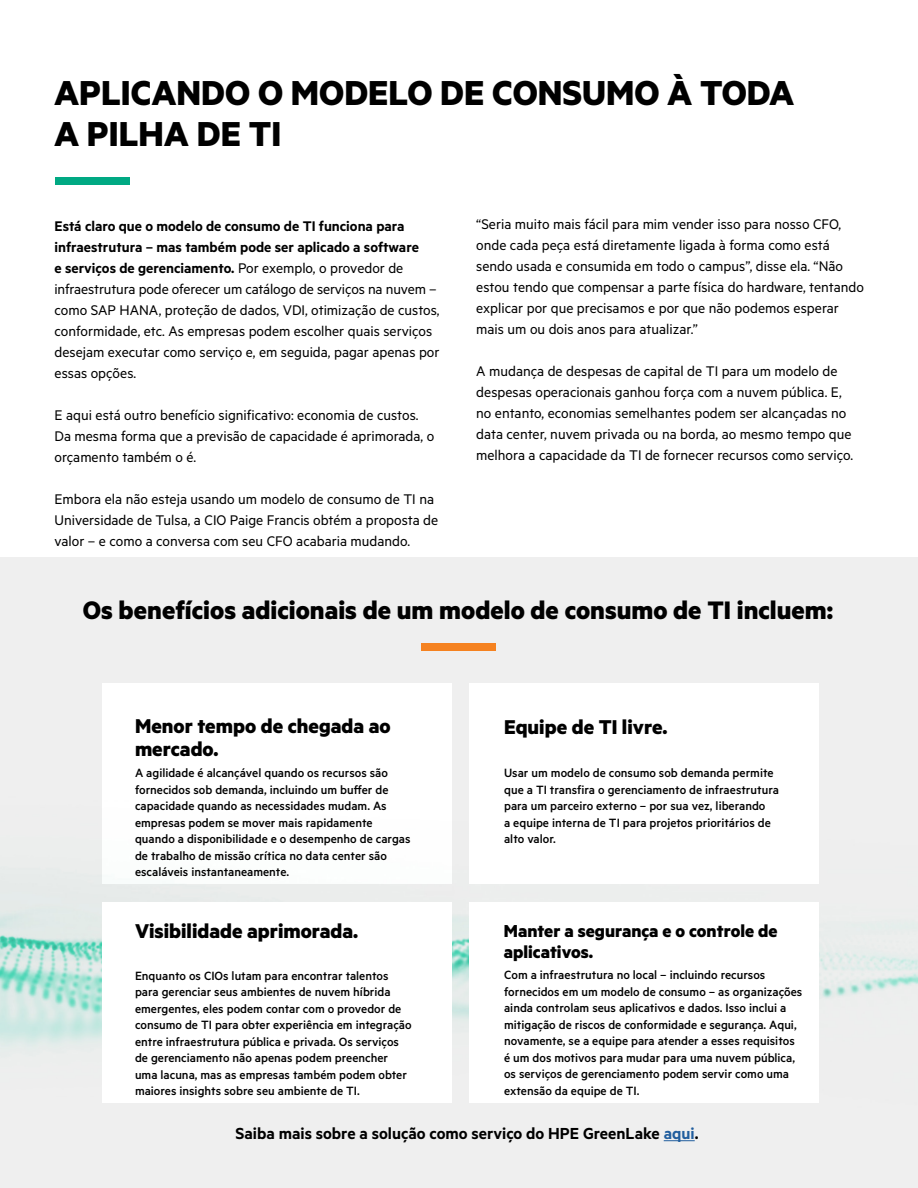
<style>
.page{position:relative;width:918px;height:1188px;background:#fff}
.page>*{position:absolute;margin:0;border:0;box-sizing:border-box;transform-origin:0 0}
.t1{font:700 39px/40.5px "Metric HPE";color:#000}
.t2{font:700 28.5px "Metric HPE";color:#000}
.t3{font:700 22.5px/22.5px "Metric HPE";color:#000}
.t4{font:700 19.5px/21px "Metric HPE";color:#000}
.t5{font:600 18px "Metric HPE";color:#000}
.t6{font:15.75px/21px "Metric HPE";color:#000}
.t7{font:500 13.5px/16.5px "Metric HPE";color:#000}
.s1{font-weight:600}
.s2{color:#215e9e}
</style>
<div class="page">
<div style="left:56px;top:177px;width:74px;height:7px;background:#00a983"></div>
<div style="left:0;top:557px;width:918px;height:631px;background:#efefef"></div>
<div style="left:421px;top:643px;width:74px;height:8px;background:#f58220"></div>
<div style="left:102px;top:683px;width:350px;height:200px;background:#fff"></div>
<img style="left:0;top:778px;width:918px;height:325px">
<div style="left:102px;top:902px;width:350px;height:200px;background:#fff"></div>
<div style="left:469px;top:902px;width:349px;height:200px;background:#fff"></div>
<div style="left:469px;top:683px;width:349px;height:200px;background:#fff"></div>
<hr style="left:664px;top:1140px;width:31px;height:1px;background:#215e9e">
<p class="t1" style="left:54px;top:72px;width:742px">APLICANDO O MODELO DE CONSUMO À TODA<br>A PILHA DE TI</p>
<p class="t6" style="left:55px;top:215px;width:387px"><span class="s1">Está claro que o modelo de consumo de TI funciona para infraestrutura – mas também pode ser aplicado a software<br>e serviços de gerenciamento.</span> Por exemplo, o provedor de infraestrutura pode oferecer um catálogo de serviços na nuvem – como SAP HANA, proteção de dados, VDI, otimização de custos, conformidade, etc. As empresas podem escolher quais serviços desejam executar como serviço e, em seguida, pagar apenas por essas opções.</p>
<p class="t6" style="left:55px;top:404px;width:381px">E aqui está outro benefício significativo: economia de custos.<br>Da mesma forma que a previsão de capacidade é aprimorada, o orçamento também o é.</p>
<p class="t6" style="left:55px;top:488px;width:385px">Embora ela não esteja usando um modelo de consumo de TI na<br>Universidade de Tulsa, a CIO Paige Francis obtém a proposta de valor – e como a conversa com seu CFO acabaria mudando.</p>
<p class="t6" style="left:476px;top:213px;width:389px">“Seria muito mais fácil para mim vender isso para nosso CFO, onde cada peça está diretamente ligada à forma como está sendo usada e consumida em todo o campus”, disse ela. “Não estou tendo que compensar a parte física do hardware, tentando explicar por que precisamos e por que não podemos esperar mais um ou dois anos para atualizar.”</p>
<p class="t6" style="left:476px;top:360px;width:378px">A mudança de despesas de capital de TI para um modelo de despesas operacionais ganhou força com a nuvem pública. E, no entanto, economias semelhantes podem ser alcançadas no data center, nuvem privada ou na borda, ao mesmo tempo que melhora a capacidade da TI de fornecer recursos como serviço.</p>
<p class="t2" style="left:83px;top:592px;width:752px">Os benefícios adicionais de um modelo de consumo de TI incluem:</p>
<p class="t3" style="left:135px;top:714px;width:257px">Menor tempo de chegada ao mercado.</p>
<p class="t3" style="left:504px;top:715px;width:165px">Equipe de TI livre.</p>
<p class="t7" style="left:135px;top:765px;width:277px">A agilidade é alcançável quando os recursos são fornecidos sob demanda, incluindo um buffer de capacidade quando as necessidades mudam. As empresas podem se mover mais rapidamente quando a disponibilidade e o desempenho de cargas de trabalho de missão crítica no data center são escaláveis instantaneamente.</p>
<p class="t7" style="left:504px;top:765px;width:276px">Usar um modelo de consumo sob demanda permite que a TI transfira o gerenciamento de infraestrutura para um parceiro externo – por sua vez, liberando<br>a equipe interna de TI para projetos prioritários de alto valor.</p>
<p class="t3" style="left:135px;top:919px;width:225px">Visibilidade aprimorada.</p>
<p class="t4" style="left:504px;top:919px;width:275px">Manter a segurança e o controle de aplicativos.</p>
<p class="t7" style="left:135px;top:967px;width:278px">Enquanto os CIOs lutam para encontrar talentos para gerenciar seus ambientes de nuvem híbrida emergentes, eles podem contar com o provedor de consumo de TI para obter experiência em integração entre infraestrutura pública e privada. Os serviços de gerenciamento não apenas podem preencher uma lacuna, mas as empresas também podem obter maiores insights sobre seu ambiente de TI.</p>
<p class="t7" style="left:504px;top:966px;width:300px">Com a infraestrutura no local – incluindo recursos fornecidos em um modelo de consumo – as organizações ainda controlam seus aplicativos e dados. Isso inclui a mitigação de riscos de conformidade e segurança. Aqui, novamente, se a equipe para atender a esses requisitos é um dos motivos para mudar para uma nuvem pública, os serviços de gerenciamento podem servir como uma extensão da equipe de TI.</p>
<p class="t5" style="left:236px;top:1123px;width:464px">Saiba mais sobre a solução como serviço do HPE GreenLake <span class="s2">aqui</span>.</p>
</div>
